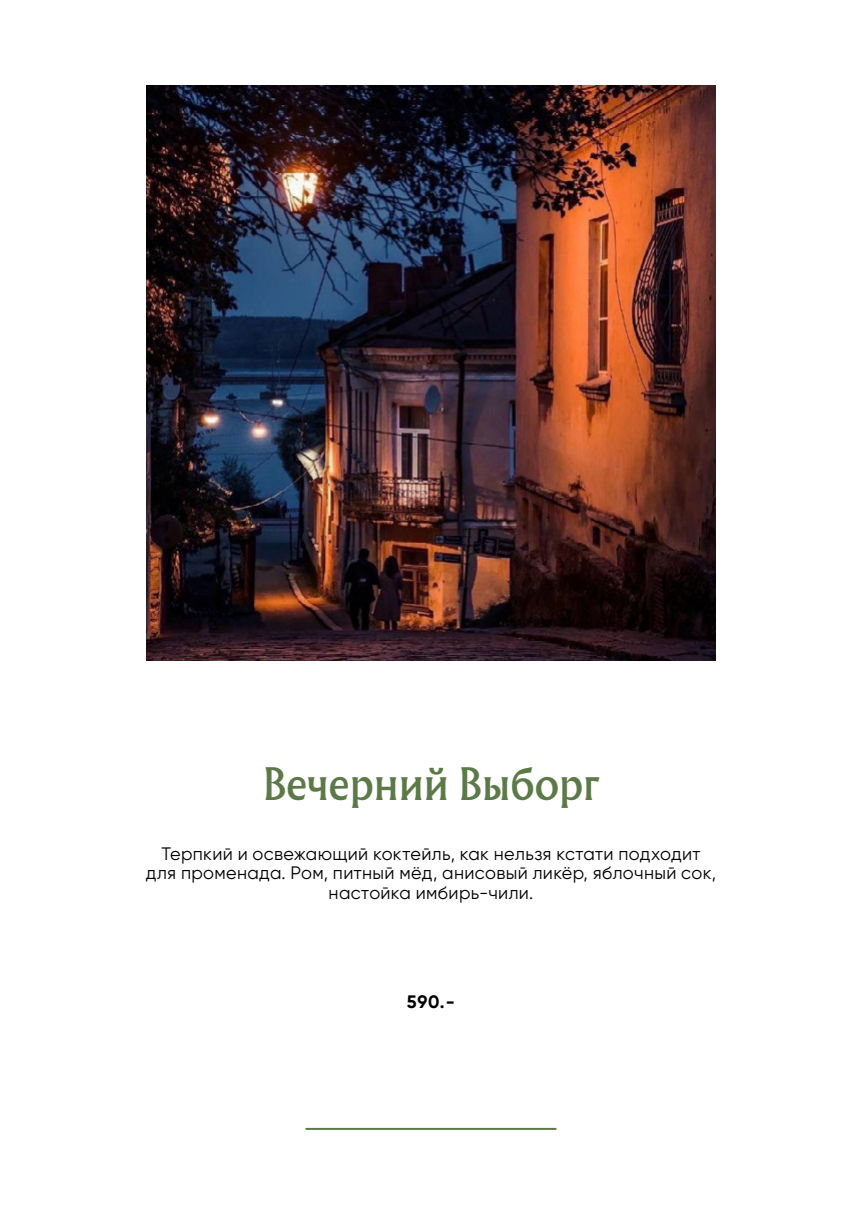
<style>
.page{position:relative;width:862px;height:1214px;background:#fff}
.page>*{position:absolute;margin:0;border:0;box-sizing:border-box;transform-origin:0 0}
.t1{font:40px "Albertus Nova";letter-spacing:-.005em;color:#5c7a48}
.t2{font:18px/19.8px "Gilroy";letter-spacing:.02em;color:#000;text-align:center}
.t3{font:700 18px "Gilroy";color:#000}
</style>
<div class="page">
<img style="left:146px;top:85px;width:570px;height:576px">
<hr style="left:305px;top:1127px;width:251px;height:2px;background:#5c7a48">
<h1 class="t1" style="left:263px;top:756px;width:337px">Вечерний Выборг</h1>
<p class="t2" style="left:146px;top:843px;width:572px">Терпкий и освежающий коктейль, как нельзя кстати подходит для променада. Ром, питный мёд, анисовый ликёр, яблочный сок, настойка имбирь-чили.</p>
<p class="t3" style="left:407px;top:990px;width:50px">590.-</p>
</div>
